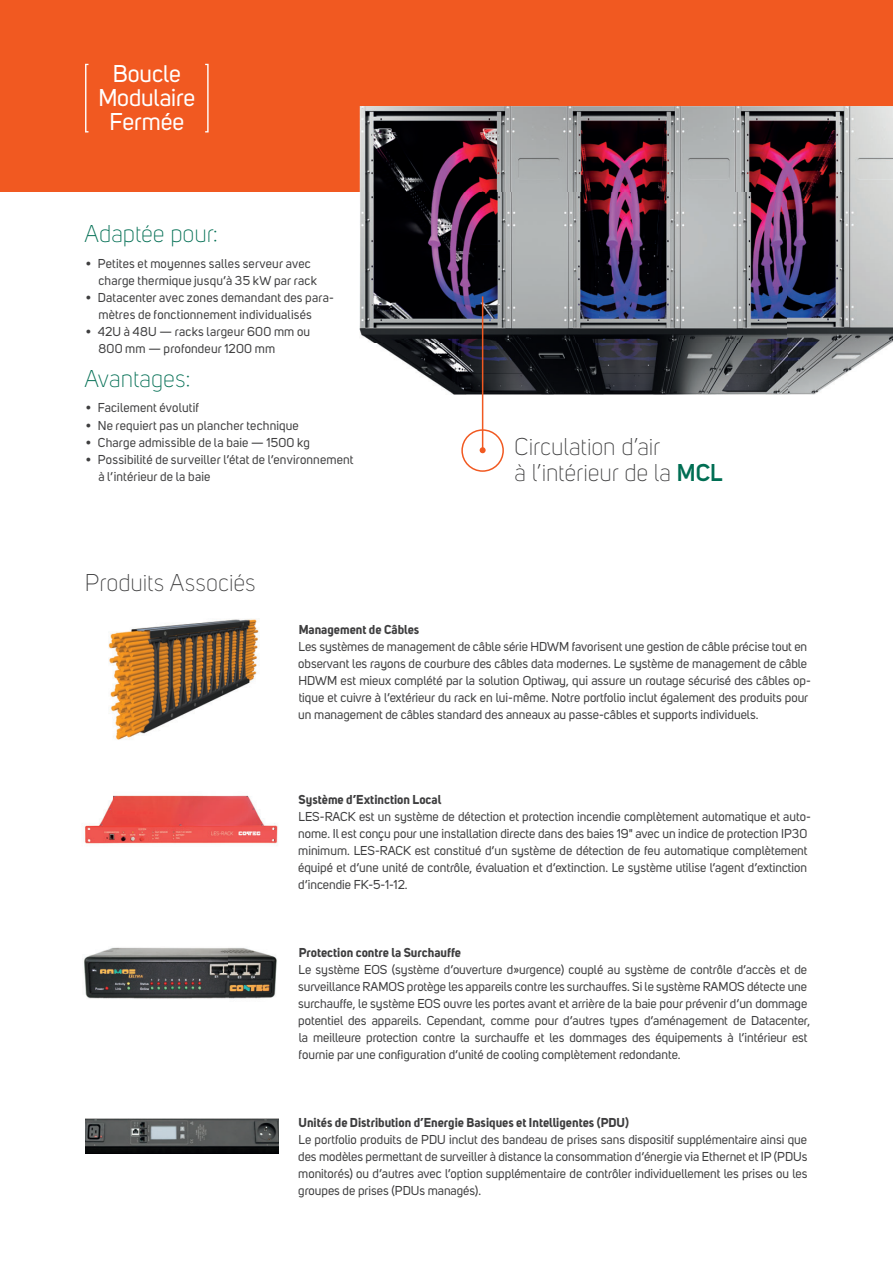
<style>
.page{position:relative;width:893px;height:1263px;background:#fff}
.page>*{position:absolute;margin:0;border:0;box-sizing:border-box;transform-origin:0 0}
.t1{font:300 24px/25.5px "Uni Sans";color:#3e3e3f}
.t2{font:300 24px "Uni Sans";letter-spacing:-.005em;color:#006e53}
.t3{font:24px/24px "Uni Sans";letter-spacing:-.005em;color:#fff;text-align:center}
.t4{font:12.75px/17px "Uni Sans";color:#3e3e3f}
.t5{font:700 12.75px "Uni Sans";color:#3e3e3f}
.s1{font-weight:600;color:#006e53}
</style>
<div class="page">
<div style="left:0;top:0;width:893px;height:191px;background:#f15921"></div>
<img style="left:360px;top:106px;width:533px;height:288px">
<div style="left:461px;top:429px;width:43px;height:43px;border:2px solid #f15921;border-radius:50%"></div>
<hr style="left:482px;top:296px;width:1px;height:154px;background:#f15921">
<svg style="left:480px;top:447px;width:6px;height:6px"></svg>
<svg style="left:205px;top:64px;width:4px;height:68px"></svg>
<svg style="left:85px;top:64px;width:3px;height:68px"></svg>
<img style="left:84px;top:947px;width:193px;height:52px">
<img style="left:85px;top:1118px;width:194px;height:36px">
<img style="left:108px;top:619px;width:152px;height:121px">
<img style="left:85px;top:795px;width:193px;height:49px">
<h1 class="t3" style="left:98px;top:64px;width:98px">Boucle<br>Modulaire<br>Fermée</h1>
<h1 class="t2" style="left:84px;top:225px;width:135px">Adaptée pour:</h1>
<p class="t4" style="left:98px;top:256px;width:220px;text-indent:-12px">• Petites et moyennes salles serveur avec charge thermique jusqu’à 35 kW par rack</p>
<p class="t4" style="left:98px;top:290px;width:237px;text-indent:-13px">• Datacenter avec zones demandant des para&shy;mètres de fonctionnement individualisés</p>
<p class="t4" style="left:98px;top:324px;width:213px;text-indent:-13px">• 42U à 48U — racks largeur 600 mm ou<br>800 mm — profondeur 1200 mm</p>
<h1 class="t2" style="left:84px;top:370px;width:108px">Avantages:</h1>
<p class="t4" style="left:86px;top:401px;width:114px">• Facilement évolutif</p>
<p class="t4" style="left:86px;top:418px;width:214px">• Ne requiert pas un plancher technique</p>
<p class="t4" style="left:86px;top:435px;width:226px">• Charge admissible de la baie — 1500 kg</p>
<p class="t4" style="left:98px;top:452px;width:257px;text-indent:-12px">• Possibilité de surveiller l’état de l’environnement à l’intérieur de la baie</p>
<h1 class="t1" style="left:85px;top:573px;width:172px">Produits Associés</h1>
<h1 class="t1" style="left:514px;top:437px;width:210px">Circulation d’air<br>à l’intérieur de la <span class="s1">MCL</span></h1>
<p class="t5" style="left:299px;top:625px;width:122px">Management de Câbles</p>
<p class="t4" style="left:298px;top:639px;width:514px">Les systèmes de management de câble série HDWM favorisent une gestion de câble précise tout en observant les rayons de courbure des câbles data modernes. Le système de management de câble HDWM est mieux complété par la solution Optiway, qui assure un routage sécurisé des câbles op&shy;tique et cuivre à l’extérieur du rack en lui-même. Notre portfolio inclut également des produits pour un management de câbles standard des anneaux au passe-câbles et supports individuels.</p>
<p class="t5" style="left:298px;top:795px;width:144px">Système d’Extinction Local</p>
<p class="t4" style="left:298px;top:809px;width:514px">LES-RACK est un système de détection et protection incendie complètement automatique et auto&shy;nome. Il est conçu pour une installation directe dans des baies 19" avec un indice de protection IP30 minimum. LES-RACK est constitué d’un système de détection de feu automatique complètement équipé et d’une unité de contrôle, évaluation et d’extinction. Le système utilise l’agent d’extinction d’incendie FK-5-1-12.</p>
<p class="t5" style="left:299px;top:948px;width:164px">Protection contre la Surchauffe</p>
<p class="t4" style="left:298px;top:962px;width:514px">Le système EOS (système d’ouverture d»urgence) couplé au système de contrôle d’accès et de surveillance RAMOS protège les appareils contre les surchauffes. Si le système RAMOS détecte une surchauffe, le système EOS ouvre les portes avant et arrière de la baie pour prévenir d’un dommage potentiel des appareils. Cependant, comme pour d’autres types d’aménagement de Datacenter, la meilleure protection contre la surchauffe et les dommages des équipements à l’intérieur est fournie par une configuration d’unité de cooling complètement redondante.</p>
<p class="t5" style="left:299px;top:1118px;width:332px">Unités de Distribution d’Energie Basiques et Intelligentes (PDU)</p>
<p class="t4" style="left:298px;top:1132px;width:511px;text-align:justify">Le portfolio produits de PDU inclut des bandeau de prises sans dispositif supplémentaire ainsi que des modèles permettant de surveiller à distance la consommation d’énergie via Ethernet et IP (PDUs monitorés) ou d’autres avec l’option supplémentaire de contrôler individuellement les prises ou les groupes de prises (PDUs managés).</p>
</div>
